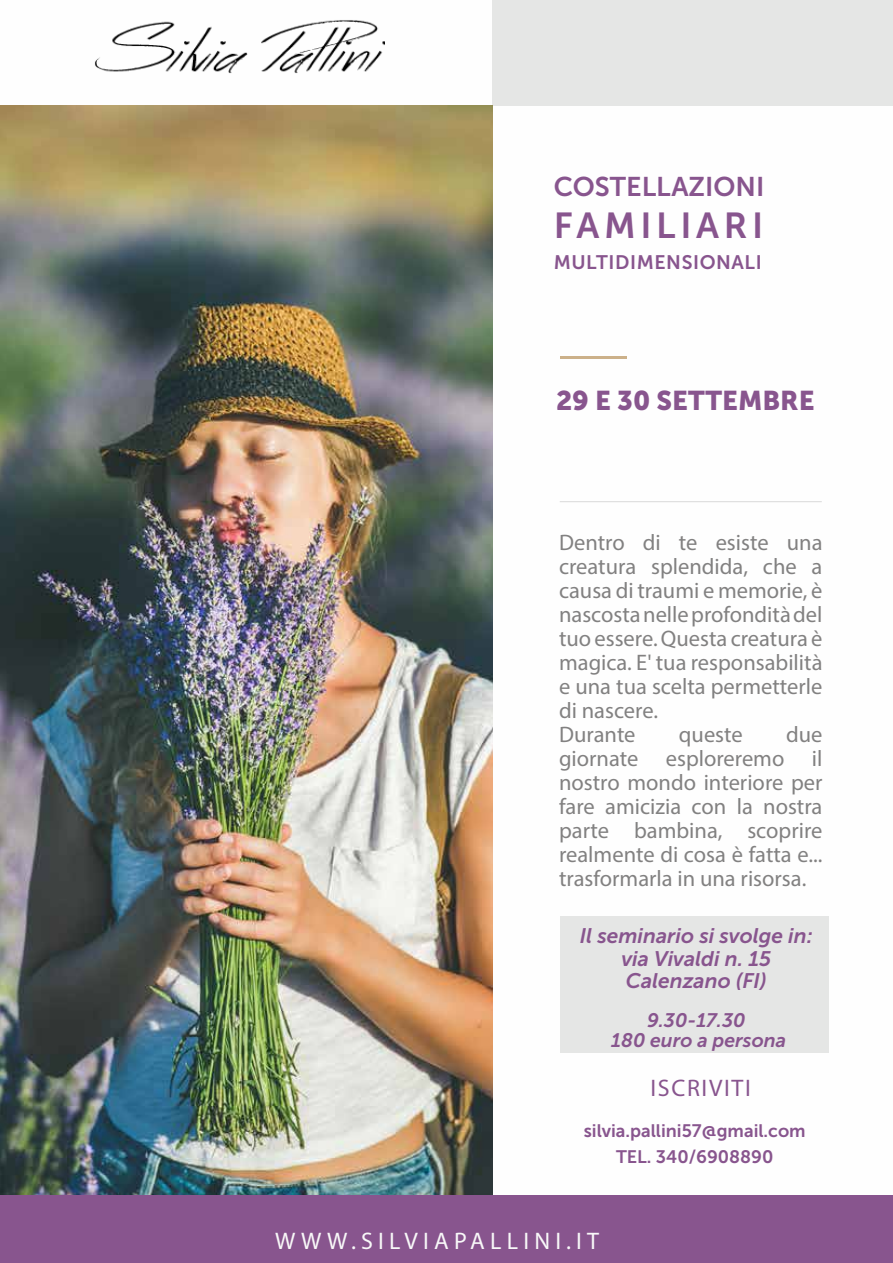
<style>
.page{position:relative;width:893px;height:1263px;background:#fff}
.page>*{position:absolute;margin:0;border:0;box-sizing:border-box;transform-origin:0 0}
.t1{font:36px "Museo Sans 700";letter-spacing:.13em;color:#88558e}
.t2{font:27px "Museo Sans 900";color:#88558e}
.t3{font:27px "Museo Sans 700";color:#88558e}
.t4{font:24px "Myriad Pro";letter-spacing:.22em;color:#f8f8f8}
.t5{font:24px "Myriad Pro";letter-spacing:.07em;color:#88558e}
.t6{font:22.5px/24px "Myriad Pro";color:#828181}
.t7{font:italic 21px/22.5px "Museo Sans 700";color:#88558e;text-align:center}
.t8{font:italic 19.5px/19.5px "Museo Sans 700";color:#88558e;text-align:center}
.t9{font:19.5px "Museo Sans 700";letter-spacing:.03em;color:#88558e}
.t10{font:18px/25.5px "Museo Sans 700";color:#88558e;text-align:center}
</style>
<div class="page">
<div style="left:493px;top:0;width:400px;height:105px;background:#e5e6e5"></div>
<img style="left:0;top:105px;width:493px;height:1091px">
<hr style="left:560px;top:356px;width:67px;height:3px;background:#ccb18a">
<div style="left:561px;top:916px;width:268px;height:137px;background:#e5e6e5"></div>
<hr style="left:560px;top:501px;width:262px;height:1px;background:#3f3f3f">
<div style="left:0;top:1196px;width:893px;height:67px;background:#88558e"></div>
<img style="left:94px;top:20px;width:291px;height:54px">
<p class="t3" style="left:554px;top:171px;width:212px">COSTELLAZIONI</p>
<h1 class="t1" style="left:554px;top:205px;width:211px">FAMILIARI</h1>
<p class="t9" style="left:554px;top:252px;width:210px">MULTIDIMENSIONALI</p>
<p class="t2" style="left:556px;top:385px;width:260px">29 E 30 SETTEMBRE</p>
<p class="t6" style="left:559px;top:530px;width:265px">Dentro di te esiste una creatura splendida, che a causa di traumi e memorie, è nascosta nelle profondità del tuo essere. Questa creatura è magica. E' tua responsabilità e una tua scelta permetterle di nascere.<br>Durante</p>
<p class="t6" style="left:559px;top:722px;width:265px;text-align:justify;text-indent:227px">due giornate esploreremo il nostro mondo interiore per fare amicizia con la nostra parte bambina, scoprire realmente di cosa è fatta e... trasformarla in una risorsa.</p>
<p class="t6" style="left:679px;top:722px;width:65px">queste</p>
<p class="t7" style="left:580px;top:925px;width:235px">Il seminario si svolge in: via Vivaldi n. 15<br>Calenzano (FI)</p>
<p class="t8" style="left:611px;top:1011px;width:177px">9.30-17.30<br>180 euro a persona</p>
<p class="t5" style="left:650px;top:1073px;width:102px">ISCRIVITI</p>
<p class="t10" style="left:584px;top:1118px;width:223px">silvia.pallini57@gmail.com<br>TEL. 340/6908890</p>
<p class="t4" style="left:275px;top:1226px;width:325px">WWW.SILVIAPALLINI.IT</p>
</div>
